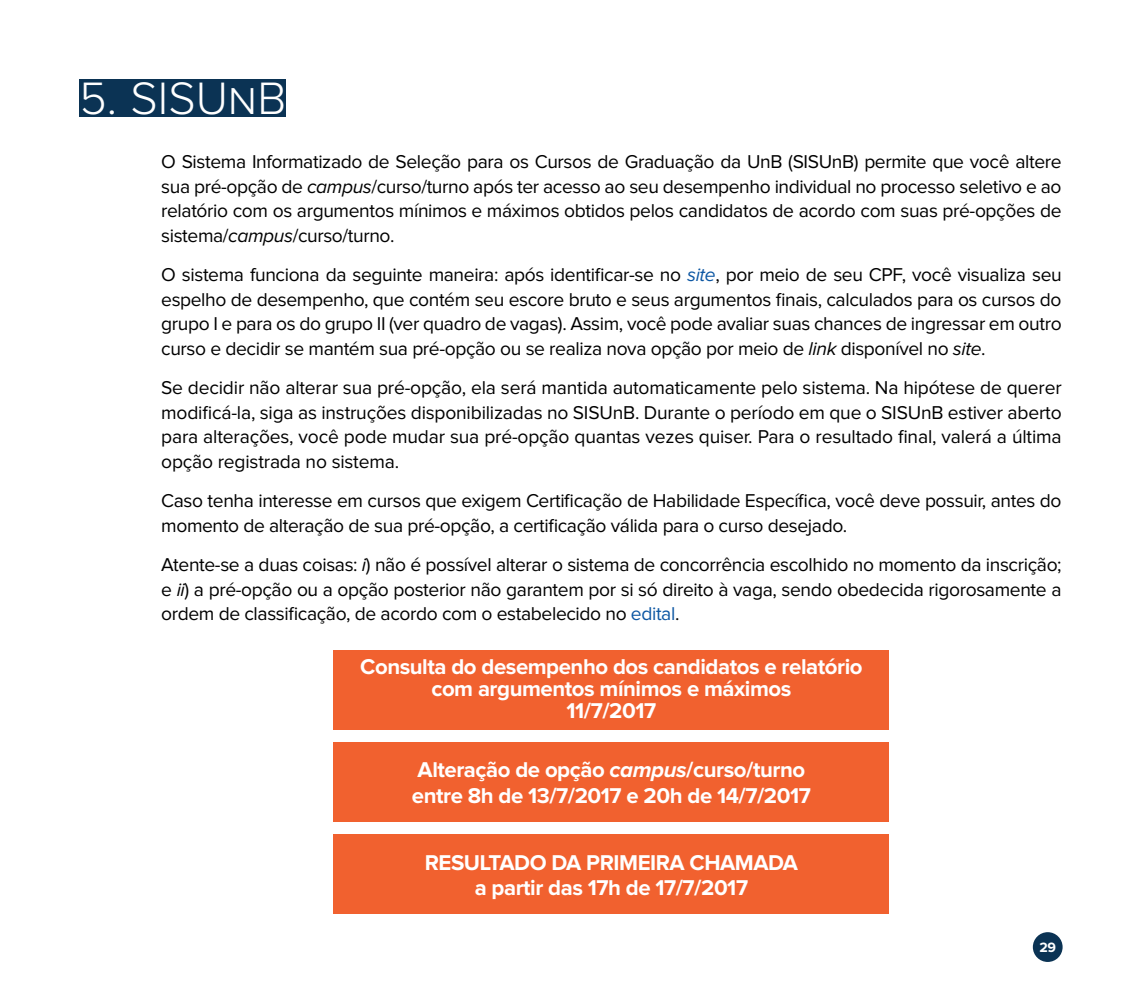
<style>
.page{position:relative;width:1141px;height:993px;background:#fff}
.page>*{position:absolute;margin:0;border:0;box-sizing:border-box;transform-origin:0 0}
.t1{font:300 47.07px "Proxima Nova";color:#fff}
.t2{font:700 22.22px/22.2px "Proxima Nova";letter-spacing:-.02em;color:#fff;text-align:center}
.t3{font:19.25px/24.5px "Proxima Nova";letter-spacing:-.02em;color:#000;text-align:justify}
.t4{font:700 14px "Proxima Nova";color:#fff}
.s1{font-style:italic}
.s2{font-style:italic;color:#0d57a3}
.s3{color:#0d57a3}
</style>
<div class="page">
<div style="left:1033px;top:931px;width:30px;height:30px;background:#0b3354;border-radius:50%"></div>
<div style="left:334px;top:649px;width:555px;height:80px;background:#f1612f"></div>
<div style="left:334px;top:741px;width:555px;height:80px;background:#f1612f"></div>
<div style="left:334px;top:833px;width:555px;height:80px;background:#f1612f"></div>
<div style="left:79px;top:79px;width:207px;height:38px;background:#0b3354"></div>
<h1 class="t1" style="left:79px;top:77px;width:208px">5. SISUnB</h1>
<p class="t3" style="left:161px;top:150px;width:902px">O Sistema Informatizado de Seleção para os Cursos de Graduação da UnB (SISUnB) permite que você altere sua pré-opção de <span class="s1">campus</span>/curso/turno após ter acesso ao seu desempenho individual no processo seletivo e ao relatório com os argumentos mínimos e máximos obtidos pelos candidatos de acordo com suas pré-opções de sistema/<span class="s1">campus</span>/curso/turno.</p>
<p class="t3" style="left:161px;top:263px;width:902px">O sistema funciona da seguinte maneira: após identificar-se no <span class="s2">site</span>, por meio de seu CPF, você visualiza seu espelho de desempenho, que contém seu escore bruto e seus argumentos finais, calculados para os cursos do grupo I e para os do grupo II (ver quadro de vagas). Assim, você pode avaliar suas chances de ingressar em outro curso e decidir se mantém sua pré-opção ou se realiza nova opção por meio de <span class="s1">link</span> disponível no <span class="s1">site</span>.</p>
<p class="t3" style="left:161px;top:376px;width:902px">Se decidir não alterar sua pré-opção, ela será mantida automaticamente pelo sistema. Na hipótese de querer modificá-la, siga as instruções disponibilizadas no SISUnB. Durante o período em que o SISUnB estiver aberto para alterações, você pode mudar sua pré-opção quantas vezes quiser. Para o resultado final, valerá a última opção registrada no sistema.</p>
<p class="t3" style="left:161px;top:489px;width:902px">Caso tenha interesse em cursos que exigem Certificação de Habilidade Específica, você deve possuir, antes do momento de alteração de sua pré-opção, a certificação válida para o curso desejado.</p>
<p class="t3" style="left:161px;top:553px;width:902px">Atente-se a duas coisas: <span class="s1">i</span>) não é possível alterar o sistema de concorrência escolhido no momento da inscrição; e <span class="s1">ii</span>) a pré-opção ou a opção posterior não garantem por si só direito à vaga, sendo obedecida rigorosamente a ordem de classificação, de acordo com o estabelecido no <span class="s3">edital</span>.</p>
<p class="t2" style="left:360px;top:656px;width:504px">Consulta do desempenho dos candidatos e relatório com argumentos mínimos e máximos<br>11/7/2017</p>
<p class="t2" style="left:412px;top:758px;width:400px;line-height:25.6px;text-align:left">Alteração de opção <span class="s1">campus</span>/curso/turno entre 8h de 13/7/2017 e 20h de 14/7/2017</p>
<p class="t2" style="left:425px;top:850px;width:375px;line-height:25.6px">RESULTADO DA PRIMEIRA CHAMADA a partir das 17h de 17/7/2017</p>
<p class="t4" style="left:1039px;top:940px;width:18px">29</p>
</div>
